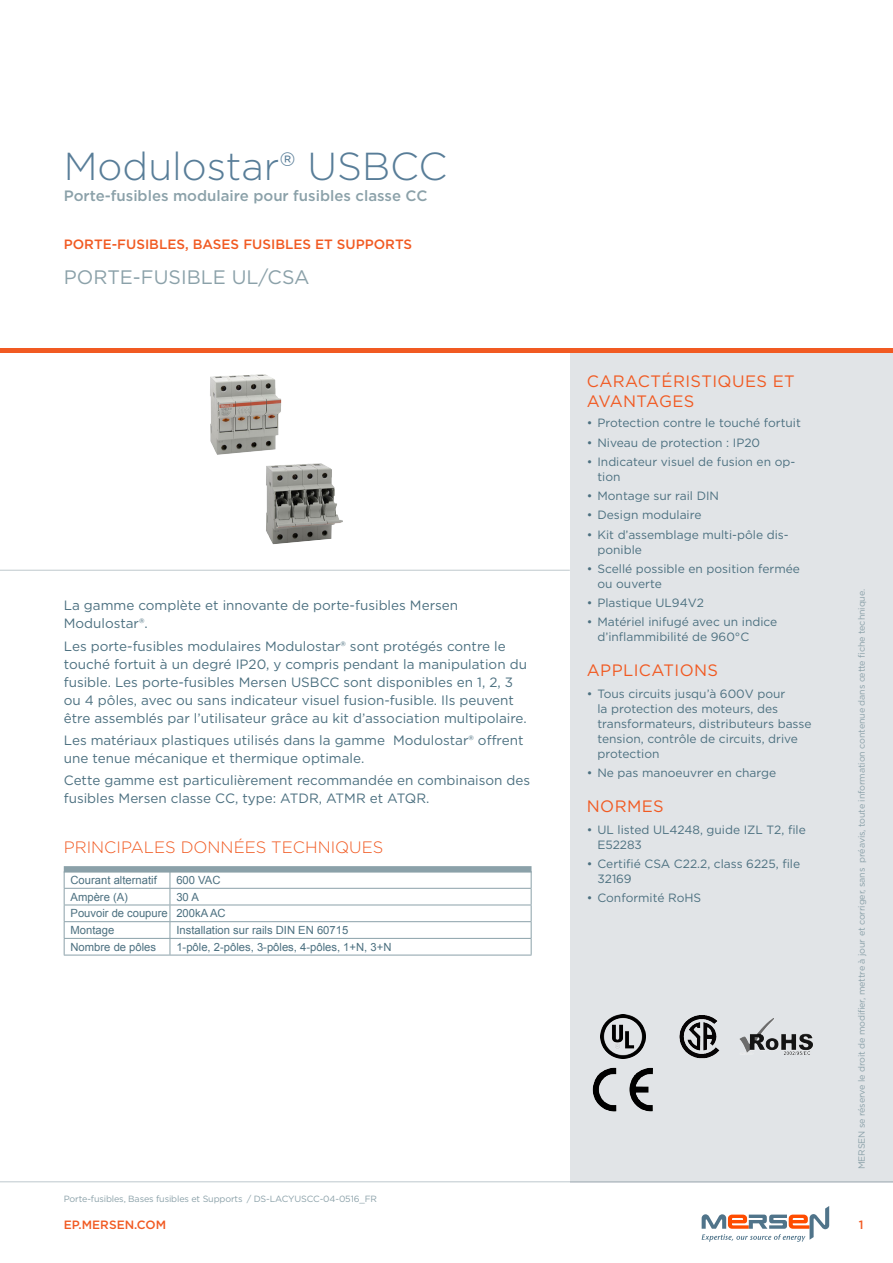
<style>
.page{position:relative;width:893px;height:1263px;background:#fff}
.page>*{position:absolute;margin:0;border:0;box-sizing:border-box;transform-origin:0 0}
.t1{font:300 39px "Gotham";color:#587d98}
.t2{font:19.5px "Gotham";color:#8ba1a9}
.t3{font:16.5px/19.8px "Gotham";letter-spacing:.025em;color:#f15a22}
.t4{font:300 16.5px "Gotham";color:#f15a22}
.t5{font:500 15px "Gotham";color:#8ba1a9}
.t6{font:13.5px/18px "Gotham";color:#4c7080}
.t7{font:500 13.5px "Gotham";color:#f15a22}
.t8{font:12px/15px "Gotham";color:#4c7080}
.t9{font:500 12px "Gotham";color:#f15a22}
.t10{font:11.25px/16.6px "Arial";color:#4c7080}
.t11{font:9px "Gotham";letter-spacing:-.015em;color:#8ba1a9}
</style>
<div class="page">
<hr style="left:0;top:1181px;width:893px;height:1px;background:#bec8cd">
<div style="left:570px;top:353px;width:323px;height:829px;background:#e1e4e7"></div>
<hr style="left:0;top:349px;width:893px;height:4px;background:#f15a22">
<hr style="left:0;top:570px;width:570px;height:1px;background:#bec8cd">
<img style="left:601px;top:1014px;width:44px;height:45px">
<img style="left:740px;top:1019px;width:72px;height:35px">
<img style="left:680px;top:1015px;width:39px;height:44px">
<img style="left:592px;top:1067px;width:61px;height:45px">
<svg style="left:702px;top:1206px;width:127px;height:36px"></svg>
<div style="left:64px;top:866px;width:467px;height:6px;background:#8ba1a9"></div>
<hr style="left:64px;top:888px;width:106px;height:1px;background:#8ba1a9">
<hr style="left:170px;top:888px;width:361px;height:1px;background:#8ba1a9">
<hr style="left:64px;top:905px;width:106px;height:1px;background:#8ba1a9">
<hr style="left:170px;top:905px;width:361px;height:1px;background:#8ba1a9">
<hr style="left:64px;top:921px;width:106px;height:1px;background:#8ba1a9">
<hr style="left:170px;top:921px;width:361px;height:1px;background:#8ba1a9">
<hr style="left:64px;top:938px;width:106px;height:1px;background:#8ba1a9">
<svg style="left:64px;top:872px;width:1px;height:83px"></svg>
<hr style="left:64px;top:955px;width:106px;height:1px;background:#8ba1a9">
<hr style="left:170px;top:938px;width:361px;height:1px;background:#8ba1a9">
<svg style="left:170px;top:872px;width:1px;height:83px"></svg>
<svg style="left:531px;top:872px;width:1px;height:83px"></svg>
<hr style="left:170px;top:955px;width:361px;height:1px;background:#8ba1a9">
<img style="left:210px;top:374px;width:133px;height:170px">
<h1 class="t1" style="left:64px;top:142px;width:385px">Modulostar® USBCC</h1>
<p class="t5" style="left:64px;top:186px;width:365px">Porte-fusibles modulaire pour fusibles classe CC</p>
<p class="t7" style="left:64px;top:235px;width:350px">PORTE-FUSIBLES, BASES FUSIBLES ET SUPPORTS</p>
<h2 class="t2" style="left:64px;top:264px;width:247px">PORTE-FUSIBLE UL/CSA</h2>
<p class="t6" style="left:64px;top:596px;width:396px">La gamme complète et innovante de porte-fusibles Mersen<br>Modulostar®.</p>
<p class="t6" style="left:64px;top:637px;width:465px">Les porte-fusibles modulaires Modulostar® sont protégés contre le touché fortuit à un degré IP20, y compris pendant la manipulation du fusible. Les porte-fusibles Mersen USBCC sont disponibles en 1, 2, 3 ou 4 pôles, avec ou sans indicateur visuel fusion-fusible. Ils peuvent être assemblés par l’utilisateur grâce au kit d’association multipolaire.</p>
<p class="t6" style="left:64px;top:731px;width:461px">Les matériaux plastiques utilisés dans la gamme Modulostar® offrent une tenue mécanique et thermique optimale.</p>
<p class="t6" style="left:64px;top:771px;width:468px">Cette gamme est particulièrement recommandée en combinaison des fusibles Mersen classe CC, type: ATDR, ATMR et ATQR.</p>
<p class="t4" style="left:64px;top:836px;width:321px">PRINCIPALES DONNÉES TECHNIQUES</p>
<p class="t10" style="left:71px;top:872px;width:88px">Courant alternatif</p>
<p class="t10" style="left:176px;top:872px;width:46px">600 VAC</p>
<p class="t10" style="left:71px;top:888px;width:59px">Ampère (A)</p>
<p class="t10" style="left:71px;top:888px;width:157px;text-indent:106px">30 A<br>Pouvoir de coupure 200kA AC<br>Montage</p>
<p class="t10" style="left:176px;top:922px;width:173px">Installation sur rails DIN EN 60715</p>
<p class="t10" style="left:71px;top:939px;width:87px">Nombre de pôles</p>
<p class="t10" style="left:176px;top:939px;width:217px">1-pôle, 2-pôles, 3-pôles, 4-pôles, 1+N, 3+N</p>
<p class="t3" style="left:587px;top:371px;width:209px">CARACTÉRISTIQUES ET<br>AVANTAGES</p>
<p class="t8" style="left:587px;top:415px;width:216px">• Protection contre le touché fortuit</p>
<p class="t8" style="left:587px;top:435px;width:175px">• Niveau de protection : IP20</p>
<p class="t8" style="left:597px;top:454px;width:199px;text-indent:-11px">• Indicateur visuel de fusion en op&shy;tion</p>
<p class="t8" style="left:587px;top:488px;width:134px">• Montage sur rail DIN</p>
<p class="t8" style="left:587px;top:507px;width:116px">• Design modulaire</p>
<p class="t8" style="left:597px;top:527px;width:193px;text-indent:-11px">• Kit d’assemblage multi-pôle dis&shy;ponible</p>
<p class="t8" style="left:597px;top:561px;width:204px;text-indent:-11px">• Scellé possible en position fermée ou ouverte</p>
<p class="t8" style="left:587px;top:595px;width:119px">• Plastique UL94V2</p>
<p class="t8" style="left:597px;top:614px;width:181px;text-indent:-11px">• Matériel inifugé avec un indice d’inflammibilité de 960°C</p>
<p class="t3" style="left:587px;top:660px;width:133px">APPLICATIONS</p>
<p class="t8" style="left:597px;top:686px;width:216px;text-indent:-11px">• Tous circuits jusqu’à 600V pour<br>la protection des moteurs, des transformateurs, distributeurs basse tension, contrôle de circuits, drive protection</p>
<p class="t8" style="left:587px;top:765px;width:191px">• Ne pas manoeuvrer en charge</p>
<p class="t3" style="left:587px;top:795px;width:78px">NORMES</p>
<p class="t8" style="left:597px;top:821px;width:210px;text-indent:-11px">• UL listed UL4248, guide IZL T2, file<br>E52283</p>
<p class="t8" style="left:597px;top:856px;width:204px;text-indent:-11px">• Certifié CSA C22.2, class 6225, file<br>32169</p>
<p class="t8" style="left:587px;top:890px;width:116px">• Conformité RoHS</p>
<p class="t11" style="left:856px;top:1169px;width:582px;rotate:-90deg">MERSEN se réserve le droit de modifier, mettre à jour et corriger, sans préavis, toute information contenue dans cette fiche technique.</p>
<p class="t11" style="left:64px;top:1193px;width:315px">Porte-fusibles, Bases fusibles et Supports / DS-LACYUSCC-04-0516_FR</p>
<p class="t9" style="left:64px;top:1217px;width:104px">EP.MERSEN.COM</p>
<p class="t9" style="left:859px;top:1217px;width:6px">1</p>
</div>
